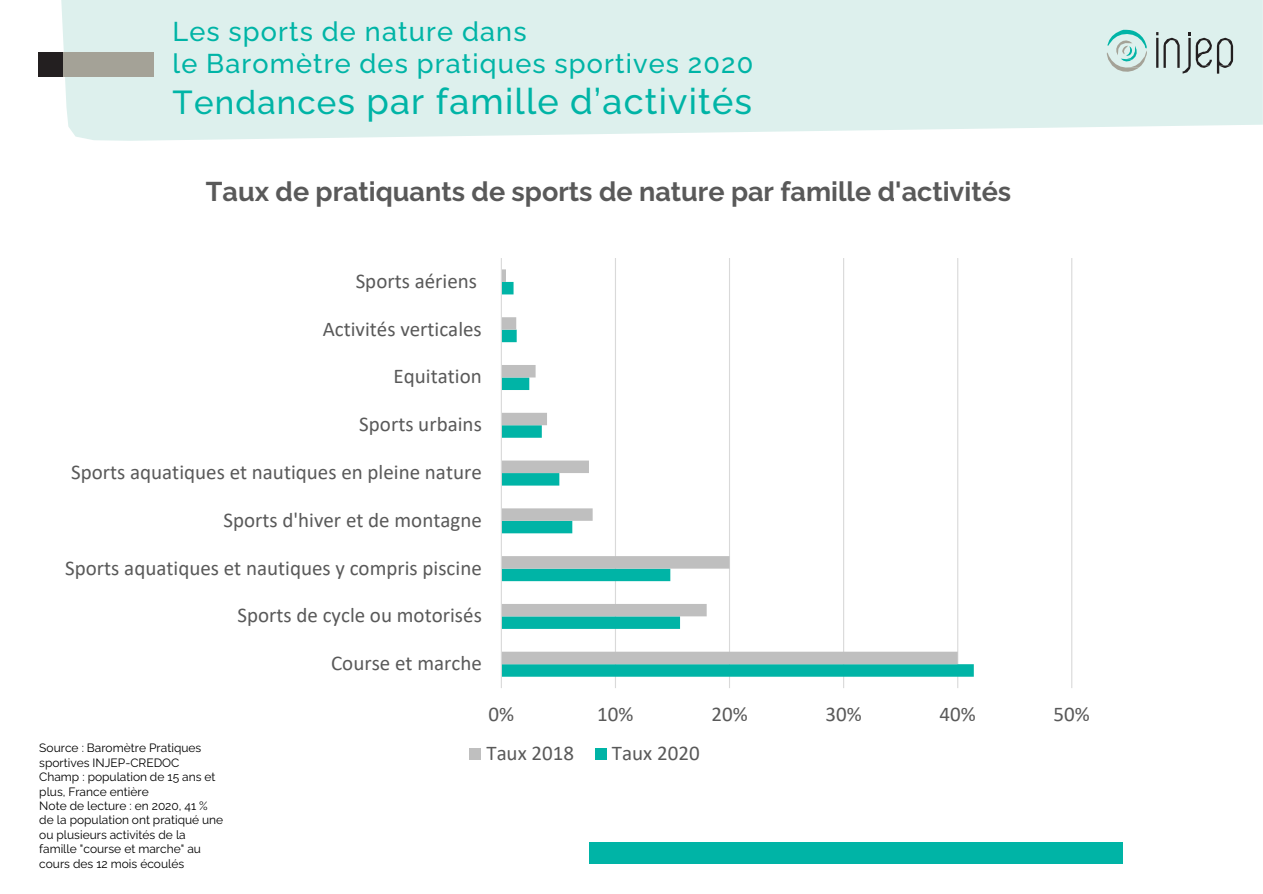
<style>
.page{position:relative;width:1263px;height:894px;background:#fff}
.page>*{position:absolute;margin:0;border:0;box-sizing:border-box;transform-origin:0 0}
.t1{font:500 36px "Raleway";letter-spacing:.035em;color:#00b4a6}
.t2{font:500 27px/32.4px "Raleway";letter-spacing:.045em;color:#00b4a6}
.t3{font:700 27px "Raleway";color:#595959}
.t4{font:21px "Calibri";color:#595959}
.t5{font:12px/14.4px "Raleway";color:#000}
.s1{font-size:33px}
</style>
<div class="page">
<div style="left:61px;top:0;width:1202px;height:141px;background:#ddf0ed"></div>
<div style="left:38px;top:52px;width:26px;height:25px;background:#231f20"></div>
<div style="left:64px;top:52px;width:90px;height:25px;background:#a4a297"></div>
<hr style="left:1156px;top:38px;width:2px;height:30px;background:#231f20">
<svg style="left:1164px;top:32px;width:69px;height:42px;background:#b6c4c2"></svg>
<svg style="left:1107px;top:30px;width:40px;height:42px;background:#b6dcd7"></svg>
<div style="left:589px;top:841px;width:533px;height:22px;background:#00b4a6"></div>
<hr style="left:615px;top:258px;width:1px;height:430px;background:#d9d9d9">
<hr style="left:729px;top:258px;width:1px;height:430px;background:#d9d9d9">
<hr style="left:843px;top:258px;width:1px;height:430px;background:#d9d9d9">
<hr style="left:957px;top:258px;width:1px;height:430px;background:#d9d9d9">
<hr style="left:1071px;top:258px;width:1px;height:430px;background:#d9d9d9">
<svg style="left:502px;top:282px;width:472px;height:394px"></svg>
<svg style="left:502px;top:269px;width:456px;height:395px"></svg>
<hr style="left:501px;top:258px;width:1px;height:430px;background:#d9d9d9">
<div style="left:470px;top:748px;width:11px;height:11px;background:#bfbfbf"></div>
<div style="left:595px;top:748px;width:12px;height:11px;background:#00b4a6"></div>
<p class="t2" style="left:172px;top:12px;width:582px">Les sports de nature dans<br>le Baromètre des pratiques sportives 2020</p>
<p class="t1" style="left:172px;top:73px;width:581px"><span class="s1">Tendance</span>s par famille d’activités</p>
<p class="t3" style="left:206px;top:170px;width:807px">Taux de pratiquants de sports de nature par famille d'activités</p>
<p class="t4" style="left:356px;top:266px;width:123px">Sports aériens</p>
<p class="t4" style="left:323px;top:314px;width:161px">Activités verticales</p>
<p class="t4" style="left:394px;top:362px;width:90px">Equitation</p>
<p class="t4" style="left:359px;top:409px;width:124px">Sports urbains</p>
<p class="t4" style="left:71px;top:457px;width:412px">Sports aquatiques et nautiques en pleine nature</p>
<p class="t4" style="left:223px;top:505px;width:260px">Sports d'hiver et de montagne</p>
<p class="t4" style="left:65px;top:553px;width:418px">Sports aquatiques et nautiques y compris piscine</p>
<p class="t4" style="left:237px;top:600px;width:246px">Sports de cycle ou motorisés</p>
<p class="t5" style="left:39px;top:739px;width:164px">Source : Baromètre Pratiques sportives INJEP-CREDOC</p>
<p class="t5" style="left:39px;top:768px;width:178px">Champ : population de 15 ans et plus, France entière</p>
<p class="t5" style="left:39px;top:797px;width:185px">Note de lecture : en 2020, 41 % de la population ont pratiqué une ou plusieurs activités de la famille "course et marche" au cours des 12 mois écoulés</p>
<p class="t4" style="left:331px;top:648px;width:152px">Course et marche</p>
<p class="t4" style="left:489px;top:699px;width:27px">0%</p>
<p class="t4" style="left:597px;top:699px;width:38px">10%</p>
<p class="t4" style="left:711px;top:699px;width:38px">20%</p>
<p class="t4" style="left:825px;top:699px;width:38px">30%</p>
<p class="t4" style="left:940px;top:699px;width:38px">40%</p>
<p class="t4" style="left:1054px;top:699px;width:38px">50%</p>
<p class="t4" style="left:486px;top:738px;width:89px">Taux 2018</p>
<p class="t4" style="left:612px;top:738px;width:89px">Taux 2020</p>
</div>
